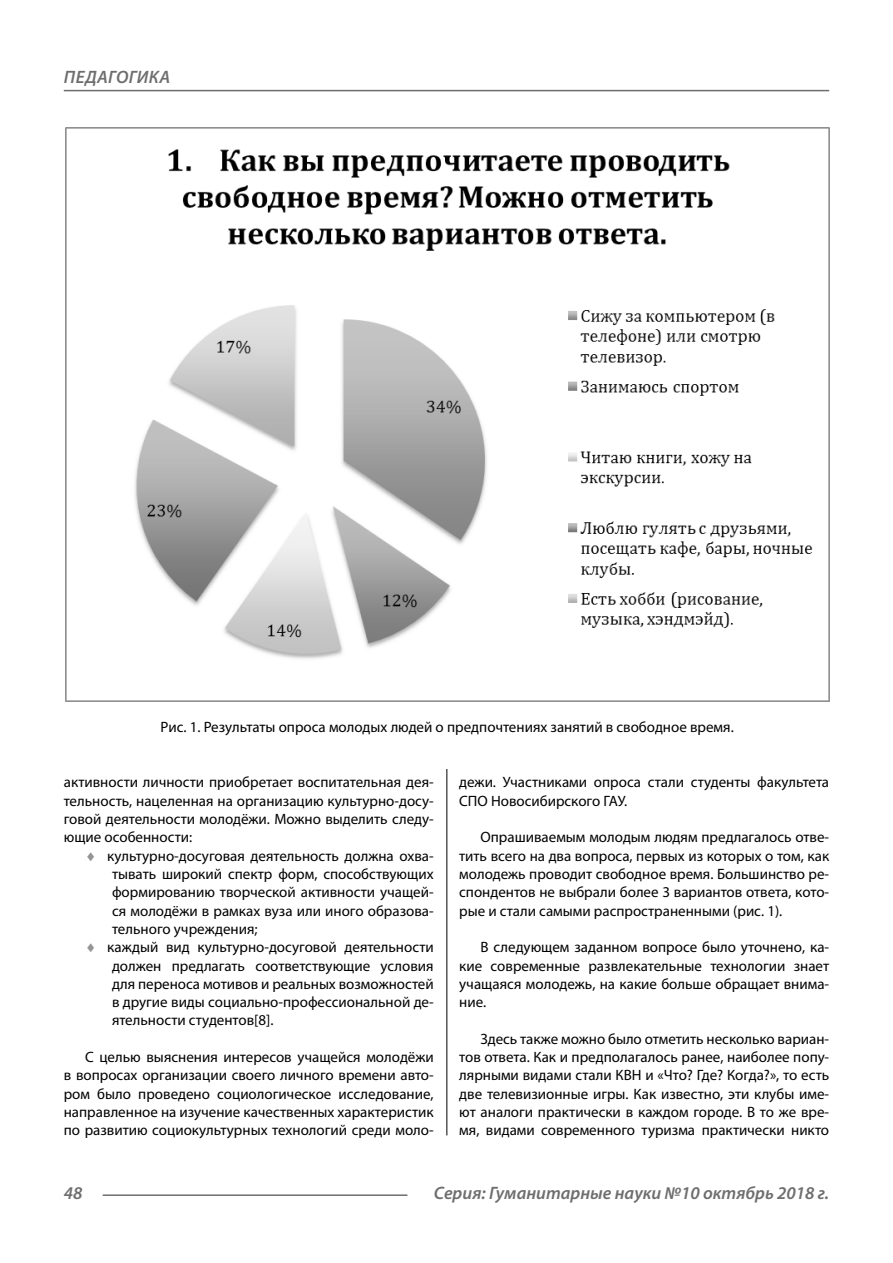
<style>
.page{position:relative;width:893px;height:1263px;background:#fff}
.page>*{position:absolute;margin:0;border:0;box-sizing:border-box;transform-origin:0 0}
.t1{font:italic 600 18px "Myriad Pro";color:#6e6e6e}
.Normal{font:15px/18.3px "Myriad Pro";color:#000;text-align:justify}
.podpis{font:15px "Myriad Pro";color:#000}
.s1{color:#959595}
</style>
<div class="page">
<hr style="left:446px;top:128px;width:1px;height:1007px;background:#000">
<div style="left:65px;top:128px;width:765px;height:641px;background:#fff"></div>
<img style="left:65px;top:128px;width:764px;height:574px">
<hr style="left:103px;top:1194px;width:304px;height:2px;background:#6e6e6e">
<hr style="left:64px;top:90px;width:765px;height:1px;background:#6e6e6e">
<p class="t1" style="left:64px;top:66px;width:24px">Педагогика</p>
<p class="podpis" style="left:161px;top:718px;width:575px">Рис. 1. Результаты опроса молодых людей о предпочтениях занятий в свободное время.</p>
<p class="Normal" style="left:64px;top:773px;width:371px">активности личности приобретает воспитательная дея&shy;тельность, нацеленная на организацию культурно-досу&shy;говой деятельности молодёжи. Можно выделить следу&shy;ющие особенности:</p>
<p class="Normal" style="left:112px;top:846px;width:323px;text-indent:-27px"><span class="s1">♦</span> культурно-досуговая деятельность должна охва&shy;тывать широкий спектр форм, способствующих формированию творческой активности учащей&shy;ся молодёжи в рамках вуза или иного образова&shy;тельного учреждения;</p>
<p class="Normal" style="left:112px;top:938px;width:323px;text-indent:-27px"><span class="s1">♦</span> каждый вид культурно-досуговой деятельности должен предлагать соответствующие условия для переноса мотивов и реальных возможностей в другие виды социально-профессиональной де&shy;ятельности студентов[8].</p>
<p class="Normal" style="left:64px;top:1048px;width:371px;text-indent:21px">С целью выяснения интересов учащейся молодёжи в вопросах организации своего личного времени авто&shy;ром было проведено социологическое исследование, направленное на изучение качественных характеристик по развитию социокультурных технологий среди моло-</p>
<p class="Normal" style="left:459px;top:773px;width:371px">дежи. Участниками опроса стали студенты факультета<br>СПО Новосибирского ГАУ.</p>
<p class="Normal" style="left:459px;top:828px;width:371px;text-indent:21px">Опрашиваемым молодым людям предлагалось отве&shy;тить всего на два вопроса, первых из которых о том, как молодежь проводит свободное время. Большинство ре&shy;спондентов не выбрали более 3 вариантов ответа, кото&shy;рые и стали самыми распространенными (рис. 1).</p>
<p class="Normal" style="left:459px;top:938px;width:371px;text-indent:21px">В следующем заданном вопросе было уточнено, ка&shy;кие современные развлекательные технологии знает учащаяся молодежь, на какие больше обращает внима&shy;ние.</p>
<p class="Normal" style="left:459px;top:1029px;width:371px;text-indent:21px">Здесь также можно было отметить несколько вариан&shy;тов ответа. Как и предполагалось ранее, наиболее попу&shy;лярными видами стали КВН и «Что? Где? Когда?», то есть две телевизионные игры. Как известно, эти клубы име&shy;ют аналоги практически в каждом городе. В то же вре&shy;мя, видами современного туризма практически никто</p>
<p class="t1" style="left:64px;top:1182px;width:20px">48</p>
<p class="t1" style="left:434px;top:1182px;width:397px">Серия: Гуманитарные науки №10 октябрь 2018 г.</p>
</div>
